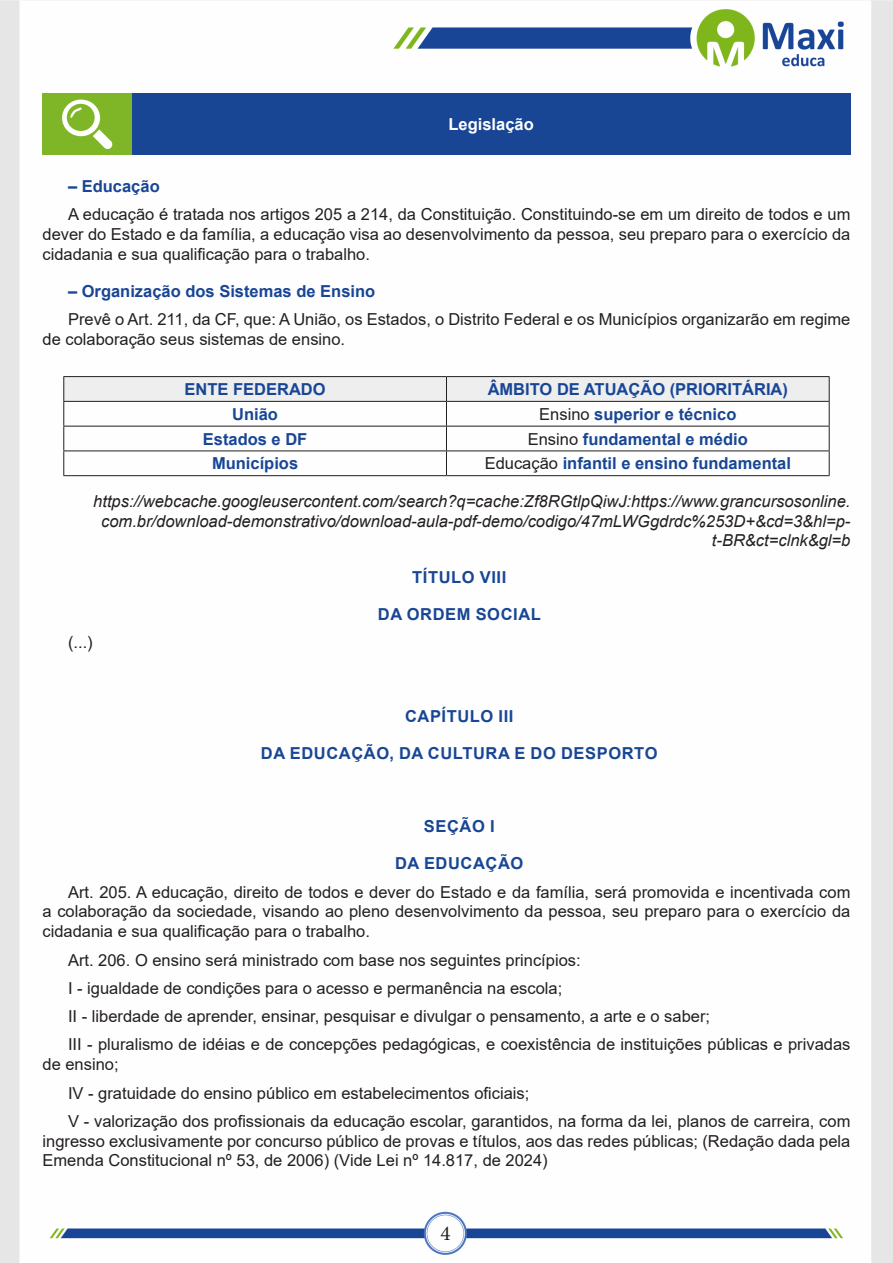
<style>
.page{position:relative;width:893px;height:1263px;background:#fff}
.page>*{position:absolute;margin:0;border:0;box-sizing:border-box;transform-origin:0 0}
.t1{font:21px "Minion Pro";color:#231f20}
.TEXTO_BASE{font:16.5px/19.8px "Arial";color:#231f20;text-align:justify}
.FONT_REF{font:italic 16.5px/19.8px "Arial";color:#231f20;text-align:right}
.TITULO_DE_LEI{font:700 16.5px "Arial";color:#184695}
.TITULO_DE_LEI-2{font:700 16.5px "Arial";letter-spacing:.035em;color:#184695}
.Titulo_de_Caixa{font:700 16.5px "Arial";color:#fff}
.s1{font-weight:400;color:#231f20}
</style>
<div class="page">
<img style="left:0;top:0;width:893px;height:1263px">
<div style="left:43px;top:94px;width:89px;height:61px;background:#7fb628"></div>
<div style="left:132px;top:94px;width:718px;height:61px;background:#184695"></div>
<svg style="left:62px;top:100px;width:51px;height:49px"></svg>
<hr style="left:63px;top:376px;width:383px;height:1px;background:#231f20">
<hr style="left:446px;top:376px;width:384px;height:1px;background:#231f20">
<hr style="left:63px;top:475px;width:383px;height:1px;background:#231f20">
<svg style="left:63px;top:377px;width:767px;height:98px"></svg>
<hr style="left:446px;top:450px;width:384px;height:1px;background:#231f20">
<hr style="left:446px;top:475px;width:384px;height:1px;background:#231f20">
<p class="Titulo_de_Caixa" style="left:448px;top:113px;width:87px">Legislação</p>
<p class="TITULO_DE_LEI" style="left:68px;top:174px;width:93px">– Educação</p>
<p class="TEXTO_BASE" style="left:43px;top:204px;width:809px;text-indent:26px">A educação é tratada nos artigos 205 a 214, da Constituição. Constituindo-se em um direito de todos e um dever do Estado e da família, a educação visa ao desenvolvimento da pessoa, seu preparo para o exercício da cidadania e sua qualificação para o trabalho.</p>
<p class="TITULO_DE_LEI" style="left:68px;top:279px;width:309px">– Organização dos Sistemas de Ensino</p>
<p class="TEXTO_BASE" style="left:43px;top:309px;width:809px;text-indent:26px">Prevê o Art. 211, da CF, que: A União, os Estados, o Distrito Federal e os Municípios organizarão em regime de colaboração seus sistemas de ensino.</p>
<p class="TITULO_DE_LEI" style="left:185px;top:378px;width:143px">ENTE FEDERADO</p>
<p class="TITULO_DE_LEI" style="left:488px;top:378px;width:302px">ÂMBITO DE ATUAÇÃO (PRIORITÁRIA)</p>
<p class="TITULO_DE_LEI" style="left:232px;top:402px;width:47px">União</p>
<p class="TITULO_DE_LEI" style="left:539px;top:402px;width:199px"><span class="s1">Ensino</span> superior e técnico</p>
<p class="TITULO_DE_LEI" style="left:203px;top:427px;width:106px">Estados e DF</p>
<p class="TITULO_DE_LEI" style="left:528px;top:427px;width:222px"><span class="s1">Ensino</span> fundamental e médio</p>
<p class="TITULO_DE_LEI" style="left:212px;top:452px;width:88px">Municípios</p>
<p class="TITULO_DE_LEI" style="left:485px;top:452px;width:308px"><span class="s1">Educação</span> infantil e ensino fundamental</p>
<p class="FONT_REF" style="left:93px;top:491px;width:759px">https://webcache.googleusercontent.com/search?q=cache:Zf8RGtlpQiwJ:https://www.grancursosonline. com.br/download-demonstrativo/download-aula-pdf-demo/codigo/47mLWGgdrdc%253D+&amp;cd=3&amp;hl=p&shy;t-BR&amp;ct=clnk&amp;gl=b</p>
<p class="TITULO_DE_LEI-2" style="left:412px;top:566px;width:96px">TÍTULO VIII</p>
<p class="TITULO_DE_LEI-2" style="left:378px;top:603px;width:165px">DA ORDEM SOCIAL</p>
<p class="TEXTO_BASE" style="left:68px;top:633px;width:26px">(...)</p>
<p class="TITULO_DE_LEI-2" style="left:405px;top:705px;width:110px">CAPÍTULO III</p>
<p class="TITULO_DE_LEI-2" style="left:261px;top:741px;width:398px">DA EDUCAÇÃO, DA CULTURA E DO DESPORTO</p>
<p class="TITULO_DE_LEI" style="left:424px;top:815px;width:72px">SEÇÃO I</p>
<p class="TITULO_DE_LEI-2" style="left:395px;top:852px;width:130px">DA EDUCAÇÃO</p>
<p class="TEXTO_BASE" style="left:43px;top:882px;width:809px;text-indent:26px">Art. 205. A educação, direito de todos e dever do Estado e da família, será promovida e incentivada com a colaboração da sociedade, visando ao pleno desenvolvimento da pessoa, seu preparo para o exercício da cidadania e sua qualificação para o trabalho.</p>
<p class="TEXTO_BASE" style="left:68px;top:950px;width:514px">Art. 206. O ensino será ministrado com base nos seguintes princípios:</p>
<p class="TEXTO_BASE" style="left:68px;top:978px;width:496px">I - igualdade de condições para o acesso e permanência na escola;</p>
<p class="TEXTO_BASE" style="left:68px;top:1006px;width:644px">II - liberdade de aprender, ensinar, pesquisar e divulgar o pensamento, a arte e o saber;</p>
<p class="TEXTO_BASE" style="left:43px;top:1034px;width:809px;text-indent:26px">III - pluralismo de idéias e de concepções pedagógicas, e coexistência de instituições públicas e privadas de ensino;</p>
<p class="TEXTO_BASE" style="left:68px;top:1083px;width:463px">IV - gratuidade do ensino público em estabelecimentos oficiais;</p>
<p class="TEXTO_BASE" style="left:43px;top:1111px;width:809px;text-indent:26px">V - valorização dos profissionais da educação escolar, garantidos, na forma da lei, planos de carreira, com ingresso exclusivamente por concurso público de provas e títulos, aos das redes públicas; (Redação dada pela Emenda Constitucional nº 53, de 2006) (Vide Lei nº 14.817, de 2024)</p>
<p class="t1" style="left:440px;top:1219px;width:12px">4</p>
</div>
